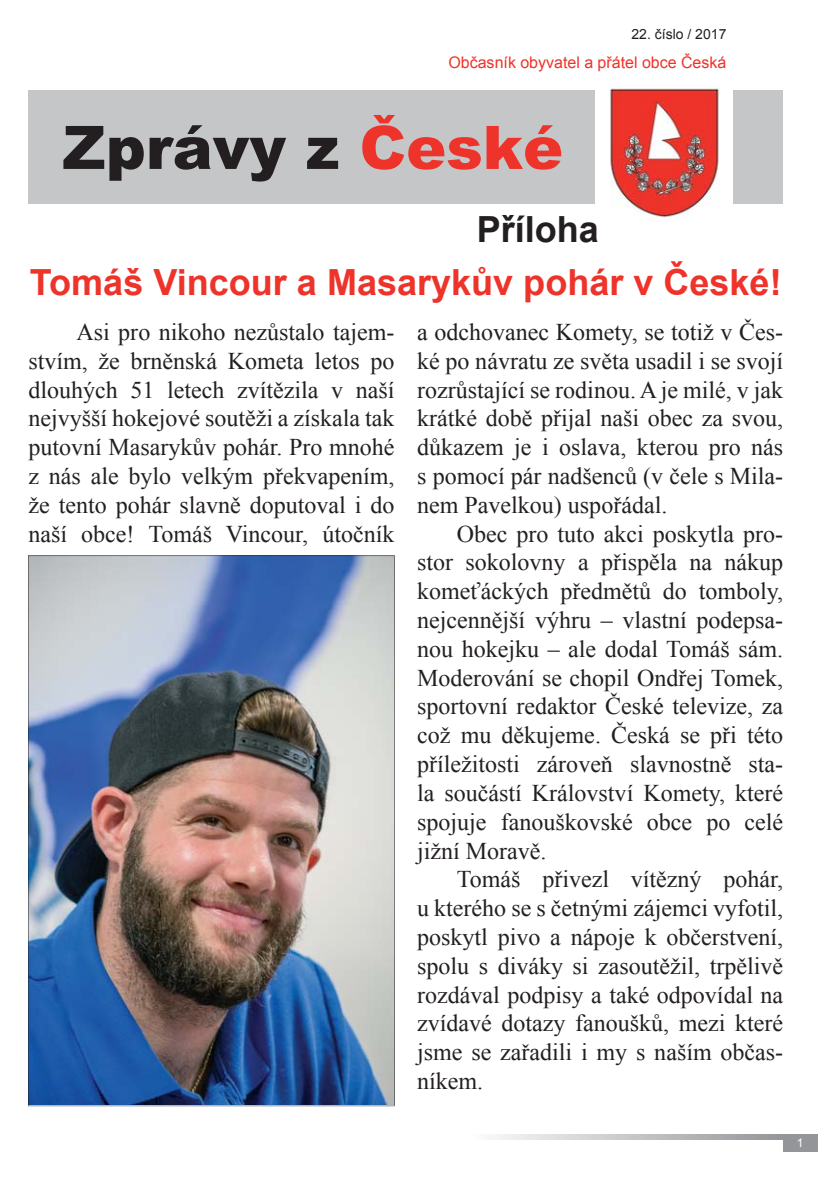
<style>
.page{position:relative;width:840px;height:1191px;background:#fff}
.page>*{position:absolute;margin:0;border:0;box-sizing:border-box;transform-origin:0 0}
.t1{font:900 60px "Arial";color:#231f20}
.t2{font:700 36px "Arial";color:#ee332a}
.t3{font:700 36px "Arial";color:#231f20}
.t4{font:24px/28.8px "Times New Roman";color:#231f20;text-align:justify}
.t5{font:16px "Arial";color:#ee332a}
.t6{font:14px "Arial";color:#231f20}
.t7{font:12px "Arial";color:#fff}
.s1{color:#ee332a}
</style>
<div class="page">
<svg style="left:494px;top:1134px;width:288px;height:6px;background:#c3c5c7"></svg>
<div style="left:782px;top:1134px;width:34px;height:17px;background:#939598"></div>
<div style="left:28px;top:91px;width:754px;height:113px;background:#c5c6c8"></div>
<img style="left:595px;top:85px;width:136px;height:133px">
<img style="left:28px;top:555px;width:366px;height:551px">
<p class="t6" style="left:631px;top:26px;width:96px">22. číslo / 2017</p>
<p class="t5" style="left:448px;top:54px;width:279px">Občasník obyvatel a přátel obce Česká</p>
<h1 class="t1" style="left:62px;top:103px;width:502px">Zprávy z <span class="s1">České</span></h1>
<h2 class="t3" style="left:476px;top:209px;width:124px">Příloha</h2>
<h2 class="t2" style="left:30px;top:262px;width:752px">Tomáš Vincour a Masarykův pohár v České!</h2>
<p class="t4" style="left:28px;top:317px;width:367px;text-indent:48px">Asi pro nikoho nezůstalo tajem&shy;stvím, že brněnská Kometa letos po dlouhých 51 letech zvítězila v naší nejvyšší hokejové soutěži a získala tak putovní Masarykův pohár. Pro mnohé z nás ale bylo velkým překvapením, že tento pohár slavně doputoval i do naší obce! Tomáš Vincour, útočník</p>
<p class="t4" style="left:417px;top:317px;width:367px">a odchovanec Komety, se totiž v Čes&shy;ké po návratu ze světa usadil i se svojí rozrůstající se rodinou. A je milé, v jak krátké době přijal naši obec za svou, důkazem je i oslava, kterou pro nás s pomocí pár nadšenců (v čele s Mila&shy;nem Pavelkou) uspořádal.</p>
<p class="t4" style="left:417px;top:519px;width:367px;text-indent:40px">Obec pro tuto akci poskytla pro&shy;stor sokolovny a přispěla na nákup komeťáckých předmětů do tomboly, nejcennější výhru – vlastní podepsa&shy;nou hokejku – ale dodal Tomáš sám.<br>Moderování se chopil Ondřej Tomek, sportovní redaktor České televize, za což mu děkujeme. Česká se při této příležitosti zároveň slavnostně sta&shy;la součástí Království Komety, které spojuje fanouškovské obce po celé jižní Moravě.</p>
<p class="t4" style="left:417px;top:864px;width:367px;text-indent:40px">Tomáš přivezl vítězný pohár, u kterého se s četnými zájemci vyfotil, poskytl pivo a nápoje k občerstvení, spolu s diváky si zasoutěžil, trpělivě rozdával podpisy a také odpovídal na zvídavé dotazy fanoušků, mezi které jsme se zařadili i my s naším občas&shy;níkem.</p>
<p class="t7" style="left:796px;top:1136px;width:8px">1</p>
</div>
